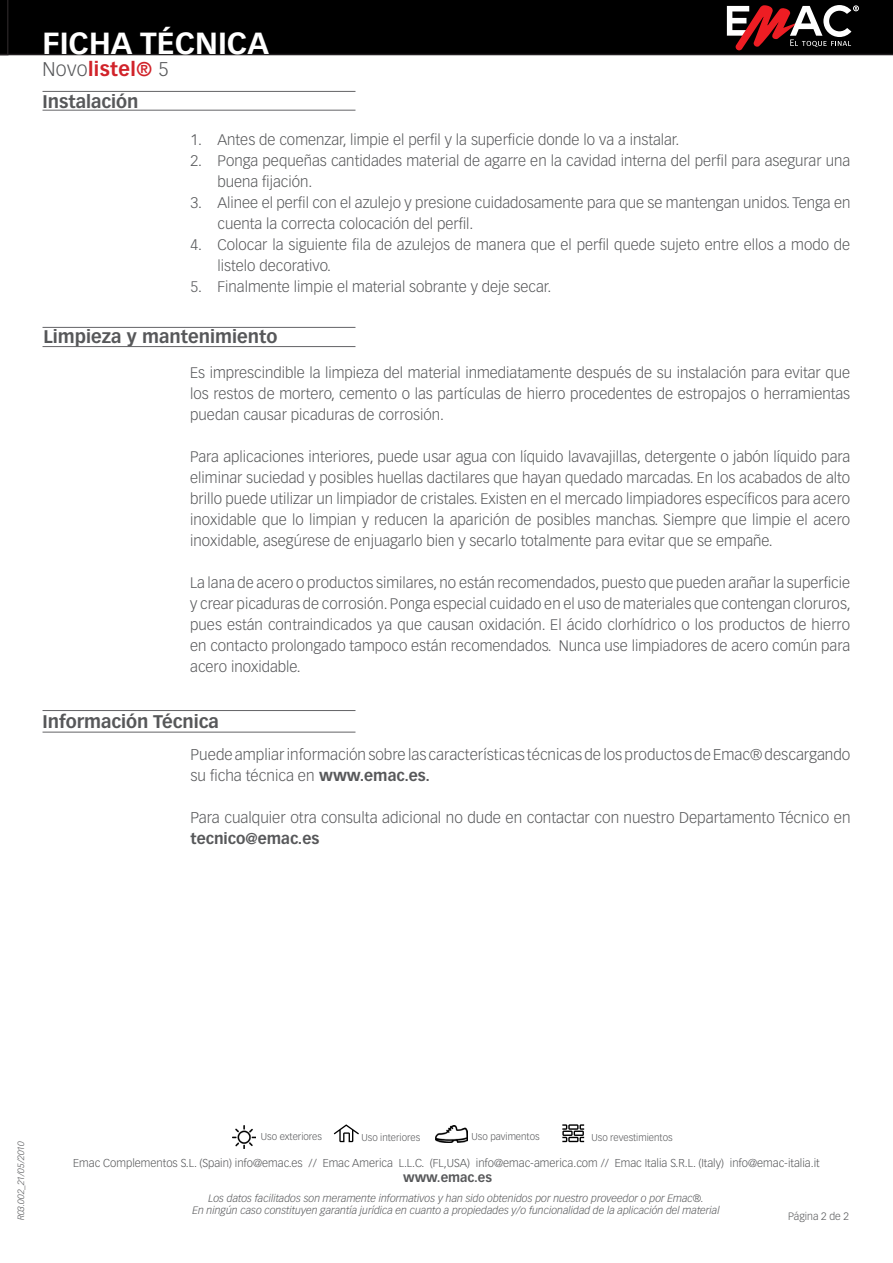
<style>
.page{position:relative;width:893px;height:1263px;background:#fff}
.page>*{position:absolute;margin:0;border:0;box-sizing:border-box;transform-origin:0 0}
.t1{font:700 30px "Vectora LT Std";color:#fff}
.t2{font:700 19.5px "Vectora LT Std";letter-spacing:.02em;color:#d1232a}
.t3{font:700 18px "Vectora LT Std";color:#57585a}
.t4{font:300 15.3px/21px "Vectora LT Std";color:#57585a}
.t5{font:700 15.3px "Vectora LT Std";color:#57585a}
.t6{font:300 15px/21px "Vectora LT Std";color:#57585a}
.t7{font:700 12.75px "Vectora LT Std";color:#57585a}
.t8{font:300 11.25px "Vectora LT Std";color:#57585a}
.t9{font:italic 300 10.5px/12.6px "Vectora LT Std";color:#57585a;text-align:center}
.t10{font:300 10.5px "Vectora LT Std";color:#57585a}
.t11{font:300 9.75px "Vectora LT Std";color:#57585a}
.t12{font:italic 300 9px "Vectora LT Std";color:#57585a}
.s1{font-weight:300;color:#57585a}
.s2{font-weight:700}
</style>
<div class="page">
<div style="left:9px;top:0;width:884px;height:55px;background:#000"></div>
<hr style="left:43px;top:710px;width:312px;height:1px;background:#636366">
<hr style="left:43px;top:732px;width:312px;height:1px;background:#636366">
<svg style="left:727px;top:5px;width:132px;height:45px"></svg>
<svg style="left:0;top:0;width:9px;height:55px"></svg>
<hr style="left:43px;top:91px;width:312px;height:1px;background:#636366">
<hr style="left:43px;top:110px;width:312px;height:1px;background:#636366">
<hr style="left:43px;top:327px;width:312px;height:1px;background:#636366">
<hr style="left:43px;top:346px;width:312px;height:1px;background:#636366">
<svg style="left:562px;top:1124px;width:22px;height:18px"></svg>
<svg style="left:333px;top:1124px;width:26px;height:18px"></svg>
<img style="left:232px;top:1125px;width:23px;height:23px">
<img style="left:435px;top:1125px;width:32px;height:17px">
<h1 class="t1" style="left:43px;top:25px;width:228px">FICHA TÉCNICA</h1>
<p class="t2" style="left:43px;top:57px;width:128px"><span class="s1">Novo</span>listel® <span class="s1">5</span></p>
<p class="t3" style="left:43px;top:91px;width:98px">Instalación</p>
<p class="t6" style="left:190px;top:130px;width:490px">1. Antes de comenzar, limpie el perfil y la superficie donde lo va a instalar.</p>
<p class="t6" style="left:217px;top:151px;width:634px;text-indent:-27px">2. Ponga pequeñas cantidades material de agarre en la cavidad interna del perfil para asegurar una buena fijación.</p>
<p class="t6" style="left:217px;top:193px;width:634px;text-indent:-27px">3. Alinee el perfil con el azulejo y presione cuidadosamente para que se mantengan unidos. Tenga en cuenta la correcta colocación del perfil.</p>
<p class="t6" style="left:217px;top:235px;width:634px;text-indent:-27px">4. Colocar la siguiente fila de azulejos de manera que el perfil quede sujeto entre ellos a modo de listelo decorativo.</p>
<p class="t6" style="left:190px;top:277px;width:362px">5. Finalmente limpie el material sobrante y deje secar.</p>
<p class="t3" style="left:44px;top:326px;width:235px">Limpieza y mantenimiento</p>
<p class="t6" style="left:190px;top:363px;width:661px;text-align:justify">Es imprescindible la limpieza del material inmediatamente después de su instalación para evitar que los restos de mortero, cemento o las partículas de hierro procedentes de estropajos o herramientas puedan causar picaduras de corrosión.</p>
<p class="t6" style="left:190px;top:447px;width:661px;text-align:justify">Para aplicaciones interiores, puede usar agua con líquido lavavajillas, detergente o jabón líquido para eliminar suciedad y posibles huellas dactilares que hayan quedado marcadas. En los acabados de alto brillo puede utilizar un limpiador de cristales. Existen en el mercado limpiadores específicos para acero inoxidable que lo limpian y reducen la aparición de posibles manchas. Siempre que limpie el acero inoxidable, asegúrese de enjuagarlo bien y secarlo totalmente para evitar que se empañe.</p>
<p class="t6" style="left:190px;top:573px;width:662px;text-align:justify">La lana de acero o productos similares, no están recomendados, puesto que pueden arañar la superficie y crear picaduras de corrosión. Ponga especial cuidado en el uso de materiales que contengan cloruros, pues están contraindicados ya que causan oxidación. El ácido clorhídrico o los productos de hierro en contacto prolongado tampoco están recomendados. Nunca use limpiadores de acero común para acero inoxidable.</p>
<p class="t3" style="left:43px;top:710px;width:178px">Información Técnica</p>
<p class="t4" style="left:190px;top:745px;width:661px">Puede ampliar información sobre las características técnicas de los productos de Emac® descargando su ficha técnica en <span class="s2">www.emac.es.</span></p>
<p class="t4" style="left:190px;top:808px;width:661px">Para cualquier otra consulta adicional no dude en contactar con nuestro Departamento Técnico en</p>
<p class="t5" style="left:190px;top:830px;width:130px">tecnico@emac.es</p>
<p class="t12" style="left:15px;top:1220px;width:81px;rotate:-90deg">R03.002_21/05/2010</p>
<p class="t11" style="left:261px;top:1131px;width:63px">Uso exteriores</p>
<p class="t11" style="left:361px;top:1132px;width:60px">Uso interiores</p>
<p class="t11" style="left:472px;top:1131px;width:70px">Uso pavimentos</p>
<p class="t11" style="left:591px;top:1132px;width:83px">Uso revestimientos</p>
<p class="t8" style="left:73px;top:1156px;width:748px">Emac Complementos S.L. (Spain) info@emac.es // Emac America L.L.C. (FL,USA) info@emac-america.com // Emac Italia S.R.L. (Italy) info@emac-italia.it</p>
<p class="t7" style="left:403px;top:1170px;width:90px">www.emac.es</p>
<p class="t9" style="left:192px;top:1192px;width:529px">Los datos facilitados son meramente informativos y han sido obtenidos por nuestro proveedor o por Emac®.<br>En ningún caso constituyen garantía jurídica en cuanto a propiedades y/o funcionalidad de la aplicación del material</p>
<p class="t10" style="left:788px;top:1210px;width:62px">Página 2 de 2</p>
</div>
